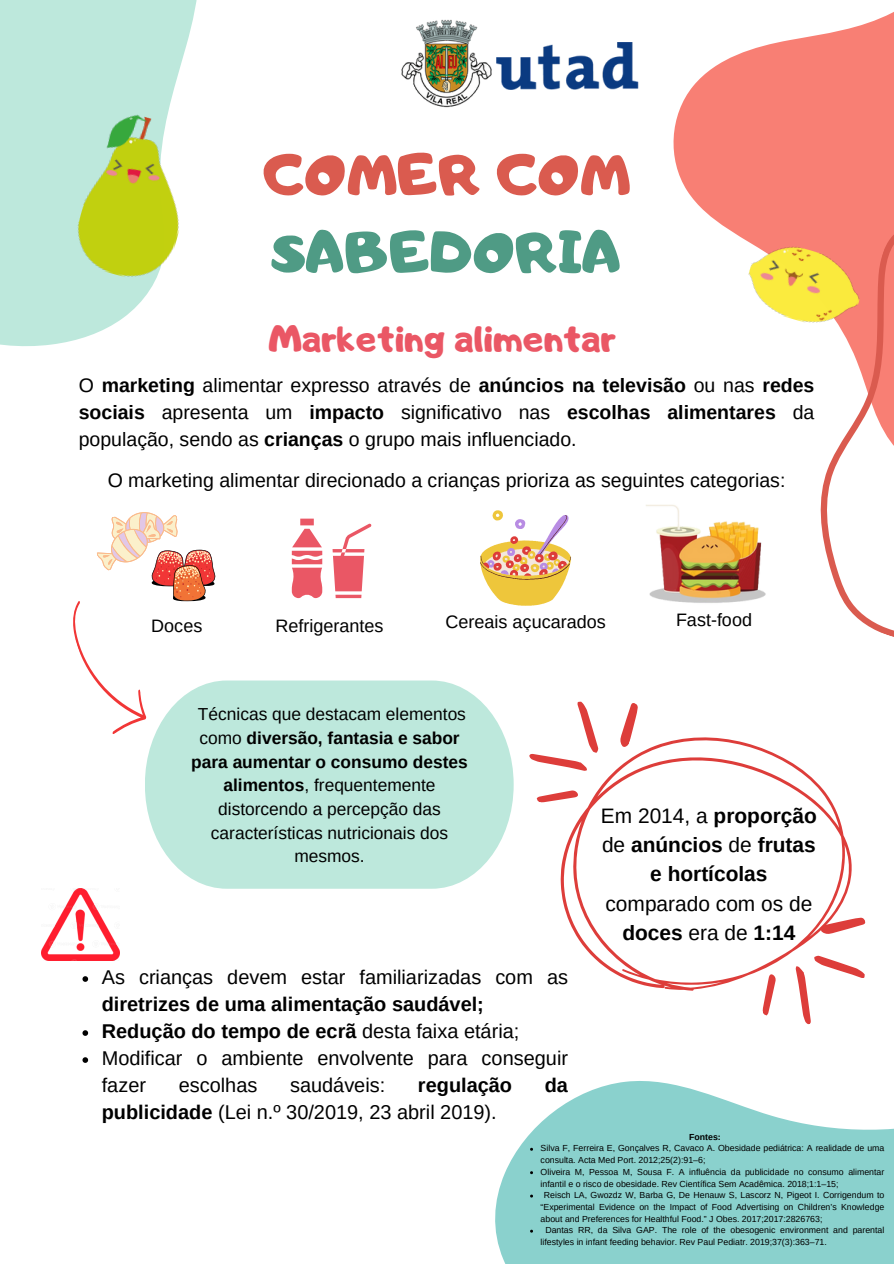
<style>
.page{position:relative;width:894px;height:1264px;background:#fff}
.page>*{position:absolute;margin:0;border:0;box-sizing:border-box;transform-origin:0 0}
.t1{font:56.25px/77.7px "Adigiana Toybox";color:#4f9b85}
.t2{font:37.5px "Adigiana Toybox";color:#ea5765}
.t3{font:700 20.85px/29.2px "Arimo";color:#000;text-align:center}
.t4{font:19.95px/27px "Arimo";color:#000}
.t5{font:700 19.95px "Arimo";color:#000}
.t6{font:19.5px/27px "Arimo";color:#000;text-align:justify}
.t7{font:18px "Arimo";color:#000}
.t8{font:17.4px/23.7px "Arimo";color:#000;text-align:center}
.t9{font:8.7px/11.7px "Arimo";color:#000}
.t10{font:700 8.7px "Arimo";color:#000}
.s1{color:#da5b4f}
.s2{font-weight:700}
.s3{font-weight:400}
</style>
<div class="page">
<svg style="left:0;top:0;width:197px;height:347px;background:#c6ebe0"></svg>
<img style="left:68px;top:107px;width:129px;height:181px">
<svg style="left:673px;top:12px;width:220px;height:224px;fill:#f87f74"></svg>
<svg style="left:769px;top:214px;width:124px;height:423px"></svg>
<img style="left:739px;top:236px;width:129px;height:99px">
<img style="left:401px;top:19px;width:91px;height:89px">
<svg style="left:480px;top:510px;width:91px;height:96px"></svg>
<svg style="left:291px;top:518px;width:31px;height:80px"></svg>
<svg style="left:335px;top:594px;width:26px;height:4px"></svg>
<svg style="left:332px;top:523px;width:39px;height:68px"></svg>
<img style="left:646px;top:472px;width:138px;height:162px">
<svg style="left:73px;top:512px;width:142px;height:222px"></svg>
<svg style="left:495px;top:1081px;width:398px;height:182px;fill:#8ad1cd"></svg>
<svg style="left:560px;top:737px;width:292px;height:253px"></svg>
<svg style="left:513px;top:701px;width:132px;height:124px"></svg>
<svg style="left:145px;top:680px;width:368px;height:208px;background:#c3eadf"></svg>
<svg style="left:741px;top:910px;width:125px;height:115px"></svg>
<img style="left:41px;top:888px;width:78px;height:72px">
<svg style="left:82px;top:976px;width:6px;height:5px"></svg>
<svg style="left:82px;top:1030px;width:6px;height:5px"></svg>
<svg style="left:82px;top:1057px;width:6px;height:5px"></svg>
<img style="left:496px;top:42px;width:143px;height:48px">
<p class="t1" style="left:263px;top:135px;width:369px"><span class="s1">COMER COM<br></span>SABEDORIA</p>
<p class="t2" style="left:268px;top:313px;width:348px">Marketing alimentar</p>
<p class="t6" style="left:79px;top:371px;width:737px">O <span class="s2">marketing</span> alimentar expresso através de <span class="s2">anúncios na televisão</span> ou nas <span class="s2">redes sociais</span> apresenta um <span class="s2">impacto</span> significativo nas <span class="s2">escolhas alimentares</span> da população, sendo as <span class="s2">crianças</span> o grupo mais influenciado.</p>
<h1 class="t6" style="left:108px;top:466px;width:679px">O marketing alimentar direcionado a crianças prioriza as seguintes categorias:</h1>
<p class="t7" style="left:151px;top:615px;width:53px">Doces</p>
<h2 class="t7" style="left:275px;top:615px;width:109px">Refrigerantes</h2>
<h3 class="t7" style="left:445px;top:612px;width:162px">Cereais açucarados</h3>
<h3 class="t7" style="left:675px;top:609px;width:77px">Fast-food</h3>
<p class="t8" style="left:191px;top:702px;width:278px">Técnicas que destacam elementos como <span class="s2">diversão, fantasia e sabor para aumentar o consumo destes alimentos</span>, frequentemente distorcendo a percepção das características nutricionais dos mesmos.</p>
<p class="t4" style="left:102px;top:963px;width:467px">As crianças devem estar familiarizadas com as <span class="s2">diretrizes de uma alimentação saudável;</span></p>
<p class="t5" style="left:102px;top:1020px;width:419px">Redução do tempo de ecrã <span class="s3">desta faixa etária;</span></p>
<p class="t4" style="left:102px;top:1044px;width:467px">Modificar o ambiente envolvente para conseguir fazer</p>
<p class="t4" style="left:179px;top:1071px;width:80px">escolhas</p>
<p class="t4" style="left:290px;top:1071px;width:97px">saudáveis:</p>
<p class="t5" style="left:418px;top:1074px;width:96px">regulação</p>
<p class="t5" style="left:544px;top:1074px;width:25px">da</p>
<p class="t4" style="left:102px;top:1098px;width:396px"><span class="s2">publicidade</span> (Lei n.º 30/2019, 23 abril 2019).</p>
<h4 class="t3" style="left:600px;top:801px;width:217px"><span class="s3">Em 2014, a</span> proporção <span class="s3">de</span> anúncios <span class="s3">de</span> frutas e hortícolas <span class="s3">comparado com os de </span>doces <span class="s3">era de</span> 1:14</h4>
<p class="t10" style="left:689px;top:1131px;width:33px">Fontes:</p>
<h4 class="t9" style="left:540px;top:1142px;width:345px">Silva F, Ferreira E, Gonçalves R, Cavaco A. Obesidade pediátrica: A realidade de uma consulta. Acta Med Port. 2012;25(2):91–6;</h4>
<h4 class="t9" style="left:540px;top:1165px;width:345px">Oliveira M, Pessoa M, Sousa F. A influência da publicidade no consumo alimentar infantil e o risco de obesidade. Rev Científica Sem Acadêmica. 2018;1:1–15;</h4>
<h4 class="t9" style="left:540px;top:1189px;width:345px;text-align:justify;text-indent:3px">Reisch LA, Gwozdz W, Barba G, De Henauw S, Lascorz N, Pigeot I. Corrigendum to “Experimental Evidence on the Impact of Food Advertising on Children’s Knowledge about and Preferences for Healthful Food.” J Obes. 2017;2017:2826763;</h4>
<p class="t9" style="left:540px;top:1224px;width:345px;text-indent:5px">Dantas RR, da Silva GAP. The role of the obesogenic environment and parental lifestyles in infant feeding behavior. Rev Paul Pediatr. 2019;37(3):363–71.</p>
</div>
